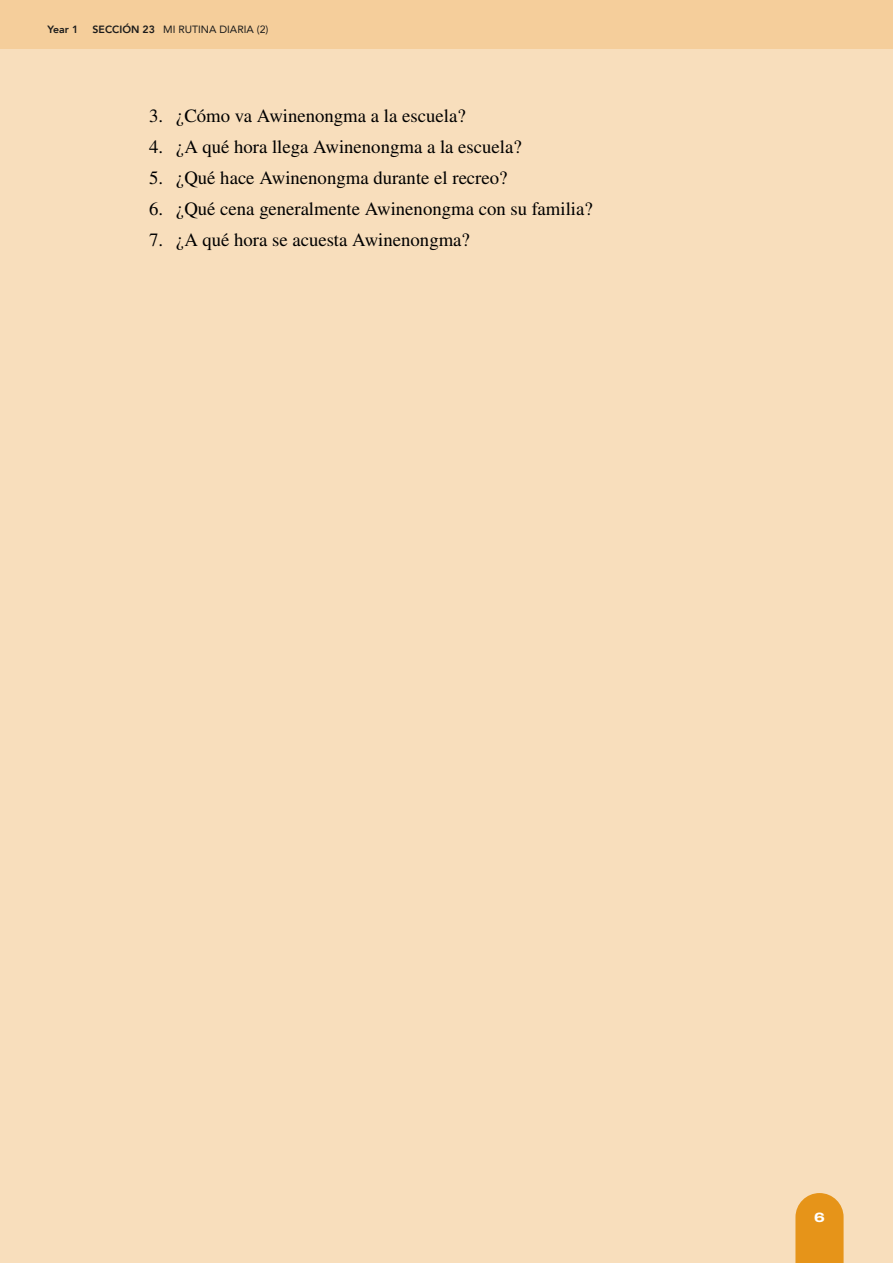
<style>
.page{position:relative;width:893px;height:1263px;background:#f8debc}
.page>*{position:absolute;margin:0;border:0;box-sizing:border-box;transform-origin:0 0}
.t1{font:18.75px "STIX General";color:#000}
.t2{font:800 13.5px "Archivo Expanded";color:#fff}
.t3{font:10.5px "Avenir";color:#1a1a1a}
.t4{font:800 10.5px "Avenir";color:#1a1a1a}
.s1{font-weight:800}
</style>
<div class="page">
<svg style="left:795px;top:1193px;width:49px;height:70px;background:#e79a27"></svg>
<div style="left:0;top:0;width:893px;height:49px;background:#f5ce9b"></div>
<p class="t4" style="left:48px;top:21px;width:32px">Year 1</p>
<p class="t3" style="left:93px;top:21px;width:177px"><span class="s1">SECCIÓN 23</span> MI RUTINA DIARIA (2)</p>
<p class="t1" style="left:149px;top:103px;width:318px">3. ¿Cómo va Awinenongma a la escuela?</p>
<p class="t1" style="left:149px;top:134px;width:374px">4. ¿A qué hora llega Awinenongma a la escuela?</p>
<p class="t1" style="left:149px;top:165px;width:360px">5. ¿Qué hace Awinenongma durante el recreo?</p>
<p class="t1" style="left:149px;top:196px;width:445px">6. ¿Qué cena generalmente Awinenongma con su familia?</p>
<p class="t1" style="left:149px;top:227px;width:322px">7. ¿A qué hora se acuesta Awinenongma?</p>
<p class="t2" style="left:814px;top:1207px;width:12px">6</p>
</div>
